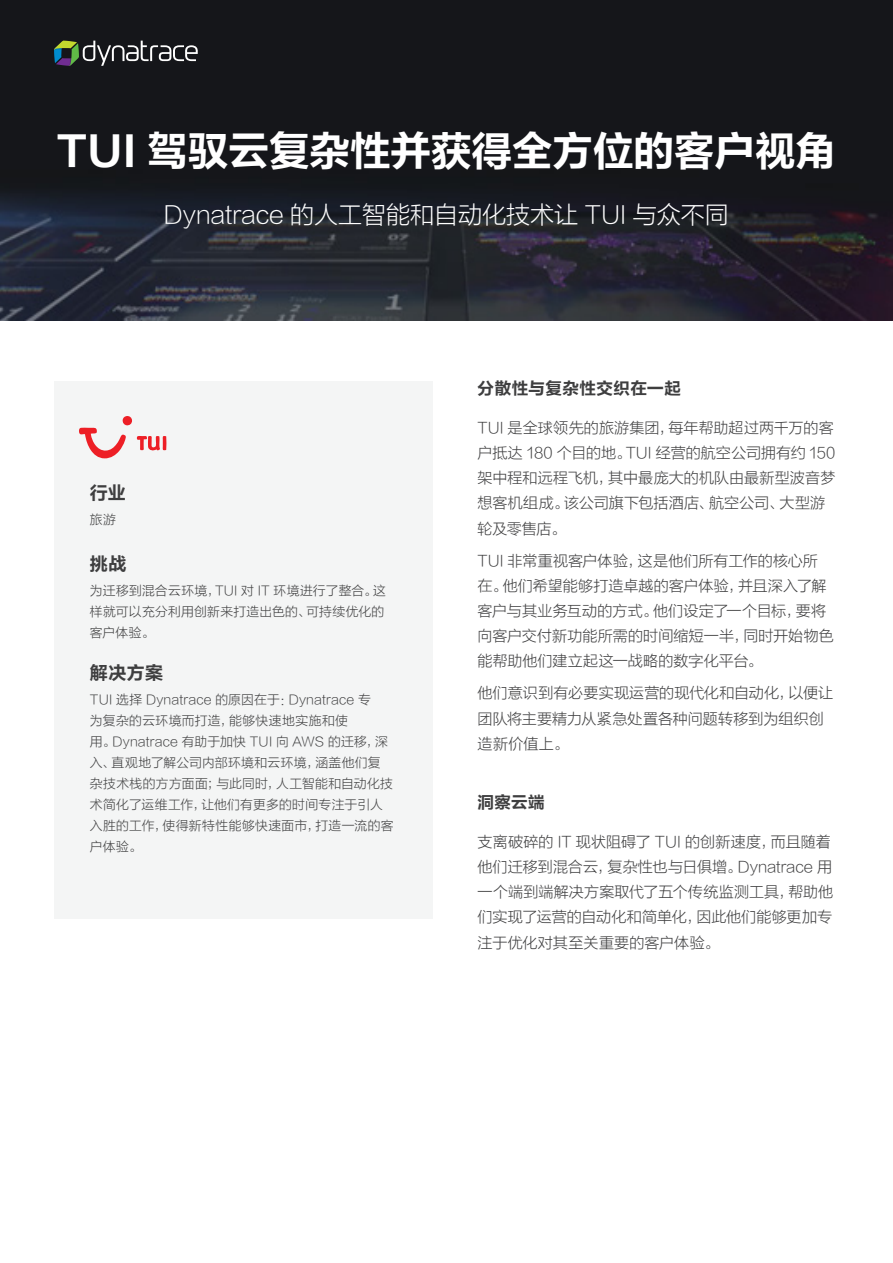
<style>
.page{position:relative;width:893px;height:1263px;background:#fff}
.page>*{position:absolute;margin:0;border:0;box-sizing:border-box;transform-origin:0 0}
.t1{font:40.5px "FZLTCHJW GB1 0";color:#fff}
.t2{font:24px "FZLTXHJW GB1 0";color:#fff}
.CS-Left_Categories_h{font:18px "FZLTCHJW GB1 0";letter-spacing:.02em;color:#3e3e3f}
.CS-Subhead{font:16.5px "FZLTCHJW GB1 0";letter-spacing:.03em;color:#3e3e3f}
.Body_General{font:15px/25.2px "FZLTXHJW GB1 0";letter-spacing:.005em;color:#3e3e3f}
.CS-Left_Category_bod{font:12.75px/21px "FZLTXHJW GB1 0";letter-spacing:.025em;color:#3e3e3f}
</style>
<div class="page">
<img style="left:0;top:0;width:893px;height:320px">
<svg style="left:54px;top:41px;width:144px;height:25px;background:#474d4b"></svg>
<div style="left:54px;top:381px;width:378px;height:538px;background:#f4f5f5"></div>
<svg style="left:122px;top:416px;width:10px;height:10px"></svg>
<svg style="left:79px;top:428px;width:47px;height:30px"></svg>
<svg style="left:137px;top:436px;width:29px;height:15px"></svg>
<p class="t1" style="left:57px;top:129px;width:781px">TUI 驾驭云复杂性并获得全方位的客户视角</p>
<p class="t2" style="left:164px;top:202px;width:566px">Dynatrace 的人工智能和自动化技术让 TUI 与众不同</p>
<p class="CS-Left_Categories_h" style="left:90px;top:483px;width:38px">行业</p>
<p class="CS-Left_Category_bod" style="left:90px;top:510px;width:27px">旅游</p>
<p class="CS-Left_Categories_h" style="left:90px;top:554px;width:38px">挑战</p>
<p class="CS-Left_Category_bod" style="left:90px;top:581px;width:298px">为迁移到混合云环境，TUI 对 IT 环境进行了整合。这样就可以充分利用创新来打造出色的、可持续优化的客户体验。</p>
<p class="CS-Left_Categories_h" style="left:90px;top:663px;width:75px">解决方案</p>
<p class="CS-Left_Category_bod" style="left:90px;top:690px;width:305px">TUI 选择 Dynatrace 的原因在于：Dynatrace 专<br>为复杂的云环境而打造，能够快速地实施和使<br>用。Dynatrace 有助于加快 TUI 向 AWS 的迁移，深入、直观地了解公司内部环境和云环境，涵盖他们复杂技术栈的方方面面；与此同时，人工智能和自动化技术简化了运维工作，让他们有更多的时间专注于引人入胜的工作，使得新特性能够快速面市，打造一流的客户体验。</p>
<p class="CS-Subhead" style="left:478px;top:379px;width:205px">分散性与复杂性交织在一起</p>
<p class="Body_General" style="left:478px;top:416px;width:359px">TUI 是全球领先的旅游集团，每年帮助超过两千万的客户抵达 180 个目的地。TUI 经营的航空公司拥有约 150架中程和远程飞机，其中最庞大的机队由最新型波音梦想客机组成。该公司旗下包括酒店、航空公司、大型游轮及零售店。</p>
<p class="Body_General" style="left:478px;top:548px;width:358px">TUI 非常重视客户体验，这是他们所有工作的核心所在。他们希望能够打造卓越的客户体验，并且深入了解客户与其业务互动的方式。他们设定了一个目标，要将向客户交付新功能所需的时间缩短一半，同时开始物色能帮助他们建立起这一战略的数字化平台。</p>
<p class="Body_General" style="left:478px;top:681px;width:357px">他们意识到有必要实现运营的现代化和自动化，以便让团队将主要精力从紧急处置各种问题转移到为组织创造新价值上。</p>
<p class="CS-Subhead" style="left:478px;top:793px;width:68px">洞察云端</p>
<p class="Body_General" style="left:478px;top:829px;width:357px">支离破碎的 IT 现状阻碍了 TUI 的创新速度，而且随着他们迁移到混合云，复杂性也与日俱增。Dynatrace 用一个端到端解决方案取代了五个传统监测工具，帮助他们实现了运营的自动化和简单化，因此他们能够更加专注于优化对其至关重要的客户体验。</p>
</div>
